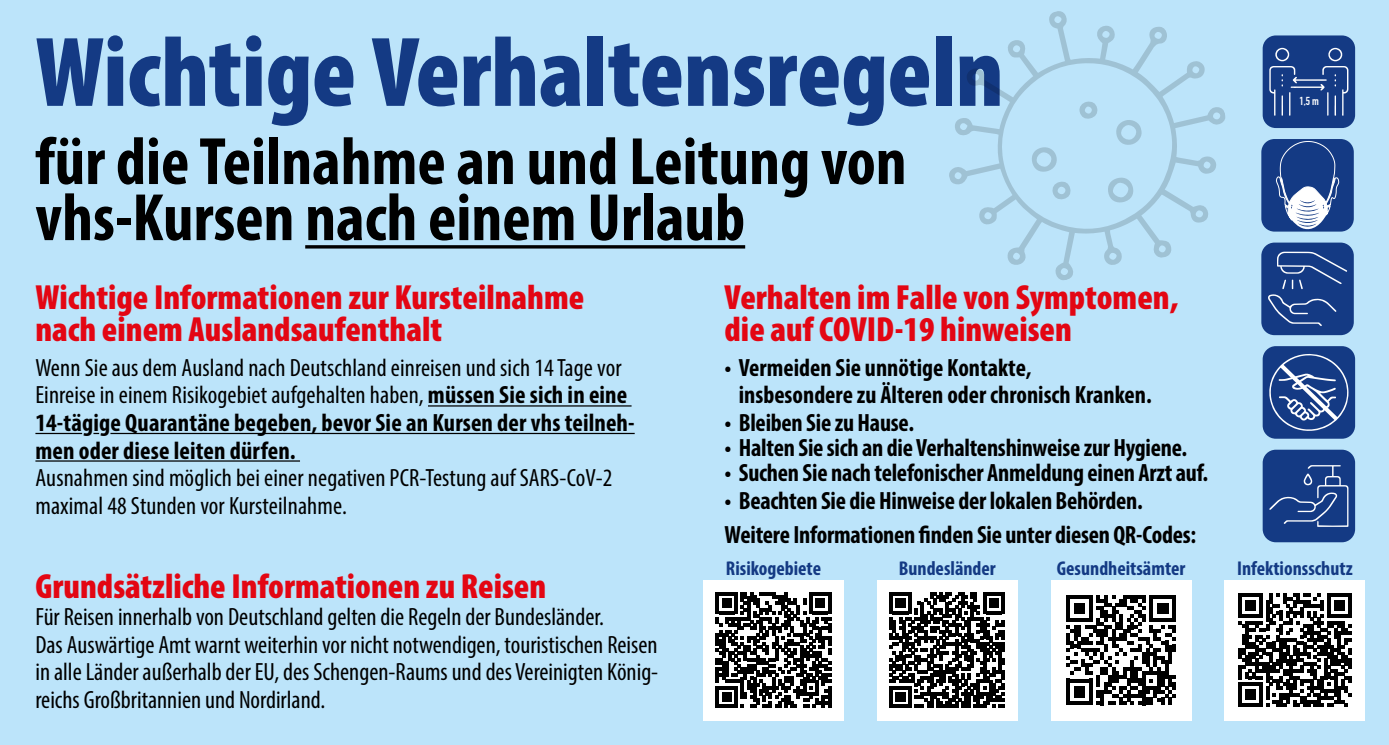
<style>
.page{position:relative;width:1389px;height:745px;background:#fff}
.page>*{position:absolute;margin:0;border:0;box-sizing:border-box;transform-origin:0 0}
.t1{font:900 condensed 100px "Myriad Pro";letter-spacing:-.005em;color:#143a84}
.t2{font:700 condensed 67.5px/56px "Myriad Pro";color:#000}
.t3{font:900 condensed 35px/32.5px "Myriad Pro";color:#e30613}
.t4{font:condensed 25px/27.5px "Myriad Pro";color:#000}
.t5{font:700 condensed 25px/27.5px "Myriad Pro";letter-spacing:-.01em;color:#000}
.t6{font:700 condensed 20px "Myriad Pro";color:#143a84}
.t7{font:700 11.5px "DIN Condensed";color:#fff}
.s1{font-weight:700}
</style>
<div class="page">
<div style="left:0;top:0;width:1389px;height:744px;background:#bce4fa"></div>
<hr style="left:305px;top:245px;width:440px;height:3px;background:#000">
<hr style="left:428px;top:405px;width:204px;height:1px;background:#000">
<hr style="left:35px;top:432px;width:47px;height:2px;background:#000">
<svg style="left:93px;top:432px;width:6px;height:2px"></svg>
<hr style="left:110px;top:432px;width:525px;height:2px;background:#000">
<hr style="left:35px;top:460px;width:265px;height:1px;background:#000">
<svg style="left:949px;top:11px;width:276px;height:269px"></svg>
<svg style="left:1115px;top:119px;width:28px;height:27px"></svg>
<svg style="left:1107px;top:176px;width:28px;height:27px"></svg>
<svg style="left:1031px;top:146px;width:27px;height:27px"></svg>
<svg style="left:1052px;top:180px;width:19px;height:20px"></svg>
<svg style="left:1078px;top:101px;width:20px;height:18px"></svg>
<div style="left:703px;top:579px;width:141px;height:141px;background:#fff"></div>
<svg style="left:716px;top:592px;width:115px;height:115px"></svg>
<hr style="left:828px;top:685px;width:3px;height:22px;background:#000">
<div style="left:877px;top:579px;width:140px;height:141px;background:#fff"></div>
<svg style="left:890px;top:592px;width:115px;height:115px"></svg>
<div style="left:1225px;top:579px;width:140px;height:141px;background:#fff"></div>
<svg style="left:1238px;top:593px;width:113px;height:113px"></svg>
<div style="left:1051px;top:579px;width:140px;height:141px;background:#fff"></div>
<svg style="left:1066px;top:595px;width:110px;height:109px"></svg>
<div style="left:1263px;top:35px;width:92px;height:93px;background:#143a84;border-radius:13px"></div>
<svg style="left:1269px;top:48px;width:79px;height:68px"></svg>
<div style="left:1263px;top:449px;width:92px;height:93px;background:#143a84;border-radius:13px"></div>
<svg style="left:1269px;top:465px;width:79px;height:61px"></svg>
<div style="left:1263px;top:346px;width:92px;height:92px;background:#143a84;border-radius:13px"></div>
<svg style="left:1269px;top:353px;width:79px;height:78px"></svg>
<div style="left:1261px;top:242px;width:93px;height:93px;background:#143a84;border-radius:13px"></div>
<svg style="left:1268px;top:251px;width:79px;height:75px"></svg>
<div style="left:1261px;top:139px;width:93px;height:92px;background:#143a84;border-radius:13px"></div>
<svg style="left:1276px;top:141px;width:63px;height:89px"></svg>
<h1 class="t1" style="left:35px;top:8px;width:970px">Wichtige Verhaltensregeln</h1>
<h2 class="t2" style="left:35px;top:132px;width:873px">für die Teilnahme an und Leitung von vhs-Kursen nach einem Urlaub</h2>
<p class="t7" style="left:1299px;top:93px;width:21px">1,5 m</p>
<h3 class="t3" style="left:35px;top:279px;width:550px">Wichtige Informationen zur Kursteilnahme nach einem Auslandsaufenthalt</h3>
<p class="t4" style="left:35px;top:353px;width:601px">Wenn Sie aus dem Ausland nach Deutschland einreisen und sich 14 Tage vor Einreise in einem Risikogebiet aufgehalten haben, <span class="s1">müssen Sie sich in eine 14-tägige Quarantäne begeben, bevor Sie an Kursen der vhs teilneh&shy;men oder diese leiten dürfen.</span></p>
<p class="t4" style="left:35px;top:463px;width:578px">Ausnahmen sind möglich bei einer negativen PCR-Testung auf SARS-CoV-2 maximal 48 Stunden vor Kursteilnahme.</p>
<h3 class="t3" style="left:35px;top:568px;width:512px">Grundsätzliche Informationen zu Reisen</h3>
<p class="t4" style="left:35px;top:602px;width:624px">Für Reisen innerhalb von Deutschland gelten die Regeln der Bundesländer.<br>Das Auswärtige Amt warnt weiterhin vor nicht notwendigen, touristischen Reisen in alle Länder außerhalb der EU, des Schengen-Raums und des Vereinigten König&shy;reichs Großbritannien und Nordirland.</p>
<h3 class="t3" style="left:725px;top:279px;width:455px">Verhalten im Falle von Symptomen, die auf COVID-19 hinweisen</h3>
<p class="t5" style="left:739px;top:353px;width:415px;text-indent:-14px">• Vermeiden Sie unnötige Kontakte, insbesondere zu Älteren oder chronisch Kranken.</p>
<p class="t5" style="left:725px;top:408px;width:191px">• Bleiben Sie zu Hause.</p>
<p class="t5" style="left:725px;top:433px;width:464px">• Halten Sie sich an die Verhaltenshinweise zur Hygiene.</p>
<p class="t5" style="left:725px;top:458px;width:485px">• Suchen Sie nach telefonischer Anmeldung einen Arzt auf.</p>
<p class="t5" style="left:725px;top:482px;width:473px;line-height:34.5px">• Beachten Sie die Hinweise der lokalen Behörden.<br>Weitere Informationen finden Sie unter diesen QR-Codes:</p>
<p class="t6" style="left:726px;top:555px;width:97px">Risikogebiete</p>
<p class="t6" style="left:899px;top:555px;width:98px">Bundesländer</p>
<p class="t6" style="left:1057px;top:555px;width:130px">Gesundheitsämter</p>
<p class="t6" style="left:1237px;top:555px;width:117px">Infektionsschutz</p>
</div>
